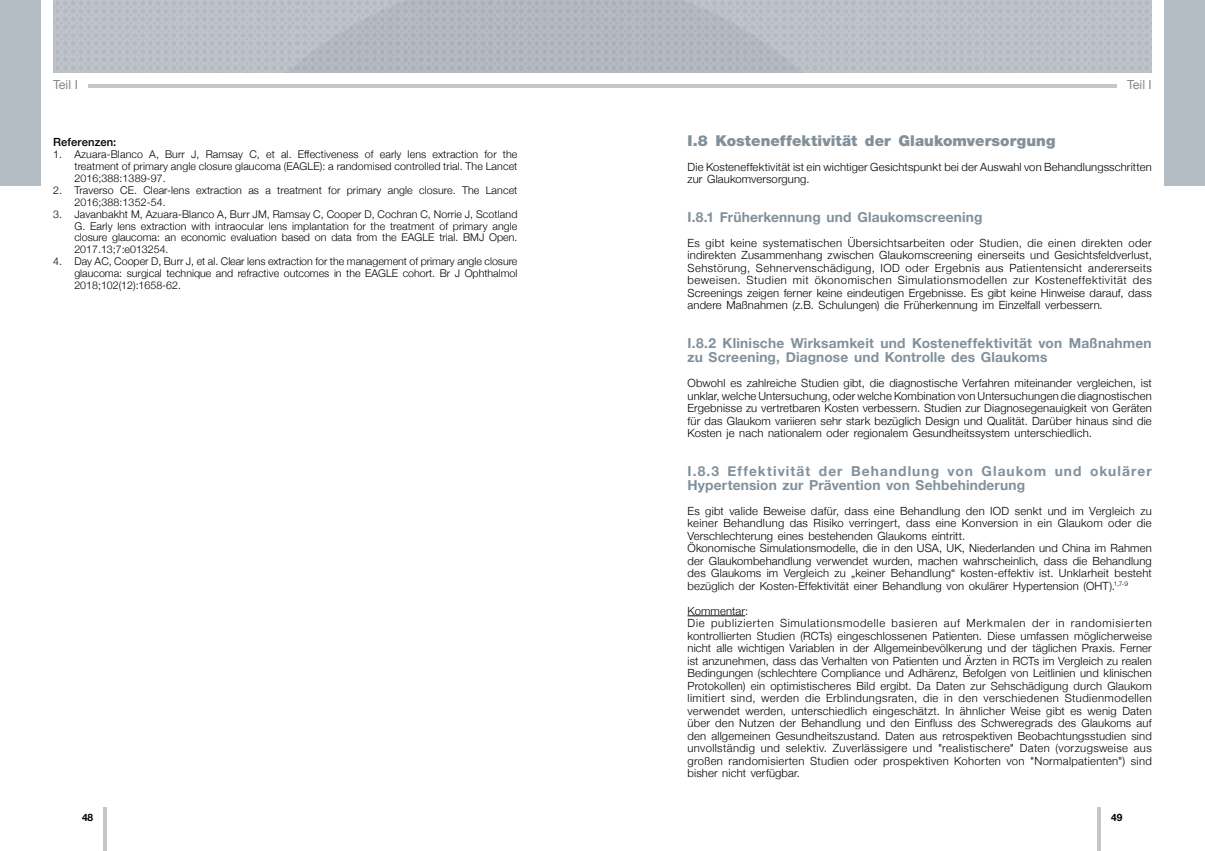
<style>
.page{position:relative;width:1205px;height:851px;background:#fff}
.page>*{position:absolute;margin:0;border:0;box-sizing:border-box;transform-origin:0 0}
.t1{font:900 15px "Helvetica Neue LT Pro";letter-spacing:.005em;color:#81909a}
.t2{font:700 13.75px/13.8px "Helvetica Neue";letter-spacing:.01em;color:#81909a}
.t3{font:700 13.75px/13.8px "Helvetica Neue";letter-spacing:.05em;color:#81909a}
.t4{font:12.5px "Helvetica Neue";color:#878787}
.t5{font:300 11.25px/12.5px "Helvetica Neue";letter-spacing:.015em;color:#000}
.t6{font:500 11.25px "Helvetica Neue";letter-spacing:.015em;color:#000}
.t7{font:300 10.62px/11.9px "Helvetica Neue";letter-spacing:.01em;color:#000;text-align:justify}
.t8{font:700 10.12px "Helvetica Neue";color:#000}
</style>
<div class="page">
<hr style="left:103px;top:807px;width:4px;height:43px;background:#c6c6c6">
<hr style="left:1097px;top:807px;width:4px;height:43px;background:#c6c6c6">
<img style="left:53px;top:0;width:1099px;height:72px">
<svg style="left:220px;top:0;width:669px;height:72px;background:#b5bac1"></svg>
<hr style="left:600px;top:84px;width:516px;height:3px;background:#c6c6c6">
<hr style="left:88px;top:84px;width:512px;height:3px;background:#c6c6c6">
<div style="left:0;top:0;width:41px;height:186px;background:#b4bcc4"></div>
<div style="left:1164px;top:0;width:41px;height:186px;background:#b4bcc4"></div>
<hr style="left:687px;top:615px;width:58px;height:1px;background:#000">
<p class="t4" style="left:53px;top:75px;width:26px">Teil I</p>
<p class="t4" style="left:1127px;top:76px;width:26px">Teil I</p>
<p class="t6" style="left:53px;top:133px;width:65px">Referenzen:</p>
<p class="t7" style="left:74px;top:148px;width:444px;text-indent:-21px">1. Azuara-Blanco A, Burr J, Ramsay C, et al. Effectiveness of early lens extraction for the treatment of primary angle closure glaucoma (EAGLE): a randomised controlled trial. The Lancet 2016;388:1389-97.</p>
<p class="t7" style="left:74px;top:183px;width:444px;text-indent:-21px">2. Traverso CE. Clear-lens extraction as a treatment for primary angle closure. The Lancet<br>2016;388:1352-54.</p>
<p class="t7" style="left:74px;top:207px;width:444px;text-indent:-21px">3. Javanbakht M, Azuara-Blanco A, Burr JM, Ramsay C, Cooper D, Cochran C, Norrie J, Scotland G. Early lens extraction with intraocular lens implantation for the treatment of primary angle closure glaucoma: an economic evaluation based on data from the EAGLE trial. BMJ Open.<br>2017.13;7:e013254.</p>
<p class="t7" style="left:74px;top:255px;width:444px;text-indent:-21px">4. Day AC, Cooper D, Burr J, et al. Clear lens extraction for the management of primary angle closure glaucoma: surgical technique and refractive outcomes in the EAGLE cohort. Br J Ophthalmol 2018;102(12):1658-62.</p>
<h1 class="t1" style="left:687px;top:131px;width:369px">I.8 Kosteneffektivität der Glaukomversorgung</h1>
<p class="t5" style="left:687px;top:159px;width:466px">Die Kosteneffektivität ist ein wichtiger Gesichtspunkt bei der Auswahl von Behandlungsschritten zur Glaukomversorgung.</p>
<p class="t2" style="left:687px;top:210px;width:296px">I.8.1 Früherkennung und Glaukomscreening</p>
<p class="t5" style="left:687px;top:236px;width:466px;text-align:justify">Es gibt keine systematischen Übersichtsarbeiten oder Studien, die einen direkten oder indirekten Zusammenhang zwischen Glaukomscreening einerseits und Gesichtsfeldverlust, Sehstörung, Sehnervenschädigung, IOD oder Ergebnis aus Patientensicht andererseits beweisen. Studien mit ökonomischen Simulationsmodellen zur Kosteneffektivität des Screenings zeigen ferner keine eindeutigen Ergebnisse. Es gibt keine Hinweise darauf, dass andere Maßnahmen (z.B. Schulungen) die Früherkennung im Einzelfall verbessern.</p>
<p class="t2" style="left:687px;top:337px;width:466px">I.8.2 Klinische Wirksamkeit und Kosteneffektivität von Maßnahmen zu Screening, Diagnose und Kontrolle des Glaukoms</p>
<p class="t5" style="left:687px;top:376px;width:466px;text-align:justify">Obwohl es zahlreiche Studien gibt, die diagnostische Verfahren miteinander vergleichen, ist unklar, welche Untersuchung, oder welche Kombination von Untersuchungen die diagnostischen Ergebnisse zu vertretbaren Kosten verbessern. Studien zur Diagnosegenauigkeit von Geräten für das Glaukom variieren sehr stark bezüglich Design und Qualität. Darüber hinaus sind die Kosten je nach nationalem oder regionalem Gesundheitssystem unterschiedlich.</p>
<p class="t3" style="left:687px;top:464px;width:466px">I.8.3 Effektivität der Behandlung von Glaukom und okulärer<br>Hypertension zur Prävention von Sehbehinderung</p>
<p class="t5" style="left:687px;top:503px;width:466px">Es gibt valide Beweise dafür, dass eine Behandlung den IOD senkt und im Vergleich zu keiner Behandlung das Risiko verringert, dass eine Konversion in ein Glaukom oder die Verschlechterung eines bestehenden Glaukoms eintritt.<br>Ökonomische Simulationsmodelle, die in den USA, UK, Niederlanden und China im Rahmen der Glaukombehandlung verwendet wurden, machen wahrscheinlich, dass die Behandlung des Glaukoms im Vergleich zu „keiner Behandlung“ kosten-effektiv ist. Unklarheit besteht bezüglich der Kosten-Effektivität einer Behandlung von okulärer Hypertension (OHT).<sup>1,7-9</sup></p>
<p class="t5" style="left:687px;top:603px;width:466px">Kommentar:<br>Die publizierten Simulationsmodelle basieren auf Merkmalen der in randomisierten kontrollierten Studien (RCTs) eingeschlossenen Patienten. Diese umfassen möglicherweise nicht alle wichtigen Variablen in der Allgemeinbevölkerung und der täglichen Praxis. Ferner ist anzunehmen, dass das Verhalten von Patienten und Ärzten in RCTs im Vergleich zu realen Bedingungen (schlechtere Compliance und Adhärenz, Befolgen von Leitlinien und klinischen Protokollen) ein optimistischeres Bild ergibt. Da Daten zur Sehschädigung durch Glaukom limitiert sind, werden die Erblindungsraten, die in den verschiedenen Studienmodellen verwendet werden, unterschiedlich eingeschätzt. In ähnlicher Weise gibt es wenig Daten über den Nutzen der Behandlung und den Einfluss des Schweregrads des Glaukoms auf den allgemeinen Gesundheitszustand. Daten aus retrospektiven Beobachtungsstudien sind unvollständig und selektiv. Zuverlässigere und "realistischere" Daten (vorzugsweise aus großen randomisierten Studien oder prospektiven Kohorten von "Normalpatienten") sind bisher nicht verfügbar.</p>
<p class="t8" style="left:82px;top:809px;width:13px">48</p>
<p class="t8" style="left:1111px;top:809px;width:13px">49</p>
</div>
